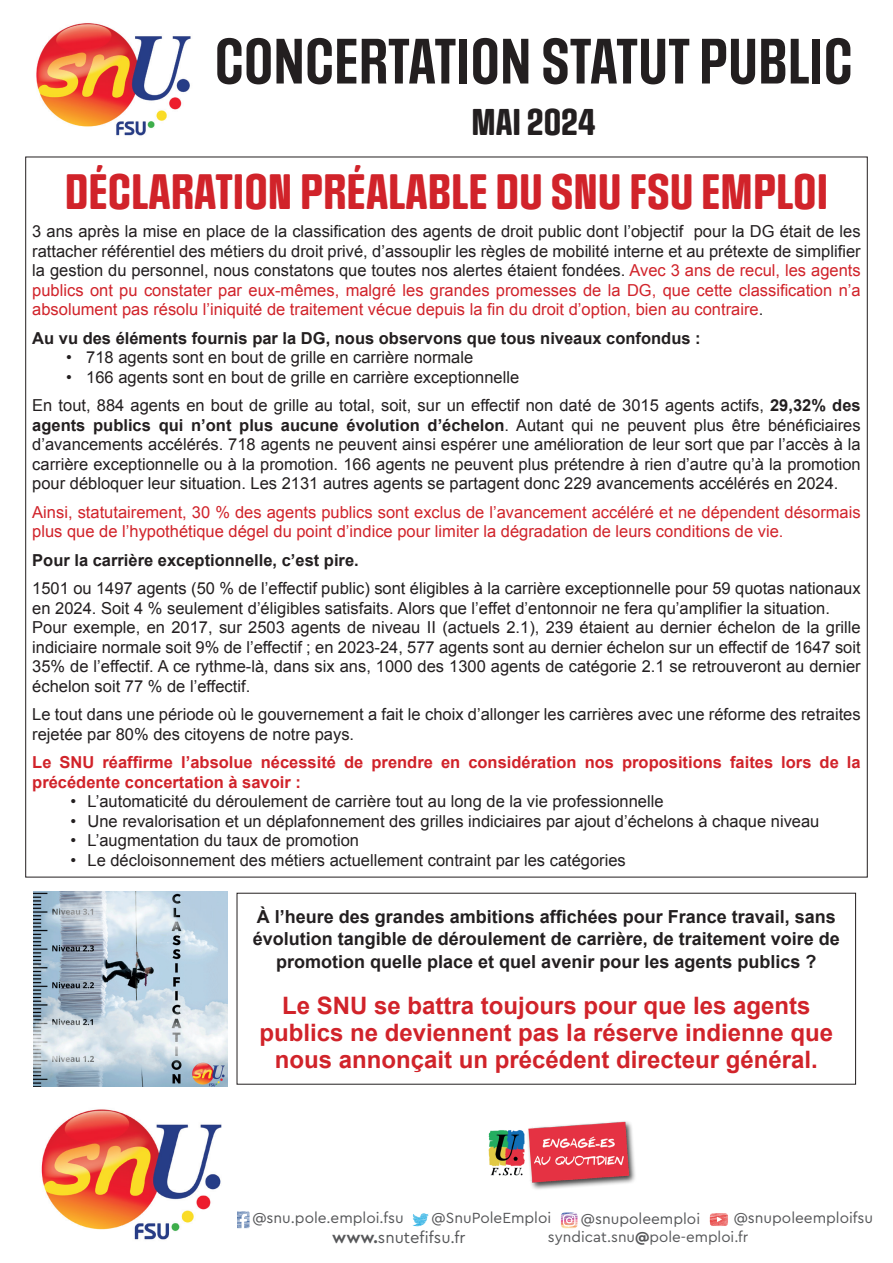
<style>
.page{position:relative;width:893px;height:1263px;background:#fff}
.page>*{position:absolute;margin:0;border:0;box-sizing:border-box;transform-origin:0 0}
.t1{font:600 54px "Social Gothic";color:#231f20}
.t2{font:42px "Social Gothic Soft";color:#d1232a}
.t3{font:31.5px "Social Gothic Soft";color:#231f20}
.t4{font:700 24px/27px "Arial";color:#d1232a;text-align:center}
.t5{font:700 18px/22.5px "Arial";color:#231f20;text-align:center}
.t6{font:16.5px/19.5px "Arial";color:#231f20}
.t7{font:16.5px/19.5px "Arial";color:#d1232a}
.t8{font:700 16.5px/19.5px "Arial";color:#d1232a}
.t9{font:700 16.5px "Arial";color:#231f20}
.t10{font:16.5px "Cera PRO";color:#57585a}
.t11{font:15.45px "Cera PRO";color:#57585a}
.t12{font:15.15px "Cera PRO";color:#57585a}
.s1{color:#d1232a}
.s2{font-weight:700}
</style>
<div class="page">
<img style="left:36px;top:23px;width:155px;height:113px">
<img style="left:561px;top:1212px;width:17px;height:16px">
<img style="left:709px;top:1213px;width:19px;height:13px">
<img style="left:237px;top:1211px;width:12px;height:17px">
<img style="left:412px;top:1213px;width:17px;height:14px">
<img style="left:488px;top:1121px;width:147px;height:68px">
<img style="left:41px;top:1109px;width:181px;height:131px">
<img style="left:33px;top:892px;width:195px;height:194px">
<h1 class="t1" style="left:215px;top:26px;width:640px">CONCERTATION STATUT PUBLIC</h1>
<h3 class="t3" style="left:472px;top:101px;width:126px">MAI 2024</h3>
<h2 class="t2" style="left:65px;top:165px;width:765px">DÉCLARATION PRÉALABLE DU SNU FSU EMPLOI</h2>
<p class="t6" style="left:32px;top:222px;width:830px;text-align:justify">3 ans après la mise en place de la classification des agents de droit public dont l’objectif pour la DG était de les rattacher référentiel des métiers du droit privé, d’assouplir les règles de mobilité interne et au prétexte de simplifier la gestion du personnel, nous constatons que toutes nos alertes étaient fondées. <span class="s1">Avec 3 ans de recul, les agents publics ont pu constater par eux-mêmes, malgré les grandes promesses de la DG, que cette classification n’a absolument pas résolu l’iniquité de traitement vécue depuis la fin du droit d’option, bien au contraire</span>.</p>
<p class="t9" style="left:32px;top:327px;width:670px">Au vu des éléments fournis par la DG, nous observons que tous niveaux confondus :</p>
<p class="t6" style="left:66px;top:348px;width:409px">• 718 agents sont en bout de grille en carrière normale</p>
<p class="t6" style="left:32px;top:363px;width:830px;line-height:28.5px;text-indent:34px">• 166 agents sont en bout de grille en carrière exceptionnelle<br>En tout, 884 agents en bout de grille au total, soit, sur un effectif non daté de 3015 agents actifs, <span class="s2">29,32% des</span></p>
<p class="t6" style="left:32px;top:415px;width:830px;text-align:justify"><span class="s2">agents publics qui n’ont plus aucune évolution d’échelon</span>. Autant qui ne peuvent plus être bénéficiaires d’avancements accélérés. 718 agents ne peuvent ainsi espérer une amélioration de leur sort que par l’accès à la carrière exceptionnelle ou à la promotion. 166 agents ne peuvent plus prétendre à rien d’autre qu’à la promotion pour débloquer leur situation. Les 2131 autres agents se partagent donc 229 avancements accélérés en 2024.</p>
<p class="t7" style="left:32px;top:502px;width:830px">Ainsi, statutairement, 30 % des agents publics sont exclus de l’avancement accéléré et ne dépendent désormais plus que de l’hypothétique dégel du point d’indice pour limiter la dégradation de leurs conditions de vie.</p>
<p class="t9" style="left:32px;top:549px;width:328px">Pour la carrière exceptionnelle, c’est pire.</p>
<p class="t6" style="left:32px;top:579px;width:830px">1501 ou 1497 agents (50 % de l’effectif public) sont éligibles à la carrière exceptionnelle pour 59 quotas nationaux en 2024. Soit 4 % seulement d’éligibles satisfaits. Alors que l’effet d’entonnoir ne fera qu’amplifier la situation.<br>Pour exemple, en 2017, sur 2503 agents de niveau II (actuels 2.1), 239 étaient au dernier échelon de la grille indiciaire normale soit 9% de l’effectif ; en 2023-24, 577 agents sont au dernier échelon sur un effectif de 1647 soit 35% de l’effectif. A ce rythme-là, dans six ans, 1000 des 1300 agents de catégorie 2.1 se retrouveront au dernier échelon soit 77 % de l’effectif.</p>
<p class="t6" style="left:32px;top:705px;width:830px">Le tout dans une période où le gouvernement a fait le choix d’allonger les carrières avec une réforme des retraites rejetée par 80% des citoyens de notre pays.</p>
<p class="t8" style="left:32px;top:753px;width:830px">Le SNU réaffirme l’absolue nécessité de prendre en considération nos propositions faites lors de la précédente concertation à savoir :</p>
<p class="t6" style="left:71px;top:792px;width:594px">• L’automaticité du déroulement de carrière tout au long de la vie professionnelle</p>
<p class="t6" style="left:71px;top:811px;width:750px">• Une revalorisation et un déplafonnement des grilles indiciaires par ajout d’échelons à chaque niveau</p>
<p class="t6" style="left:71px;top:831px;width:290px">• L’augmentation du taux de promotion</p>
<p class="t6" style="left:71px;top:850px;width:557px">• Le décloisonnement des métiers actuellement contraint par les catégories</p>
<p class="t5" style="left:253px;top:905px;width:589px">À l’heure des grandes ambitions affichées pour France travail, sans évolution tangible de déroulement de carrière, de traitement voire de promotion quelle place et quel avenir pour les agents publics ?</p>
<h3 class="t4" style="left:260px;top:993px;width:575px">Le SNU se battra toujours pour que les agents publics ne deviennent pas la réserve indienne que nous annonçait un précédent directeur général.</h3>
<p class="t11" style="left:252px;top:1208px;width:153px">@snu.pole.emploi.fsu</p>
<p class="t11" style="left:432px;top:1208px;width:121px">@SnuPoleEmploi</p>
<p class="t11" style="left:581px;top:1208px;width:121px">@snupoleemploi</p>
<p class="t11" style="left:734px;top:1208px;width:141px">@snupoleemploifsu</p>
<p class="t10" style="left:332px;top:1226px;width:135px"><span class="s2">www.</span>snutefifsu.fr</p>
<p class="t12" style="left:548px;top:1227px;width:202px">syndicat.snu<span class="s2">@</span>pole-emploi.fr</p>
</div>
